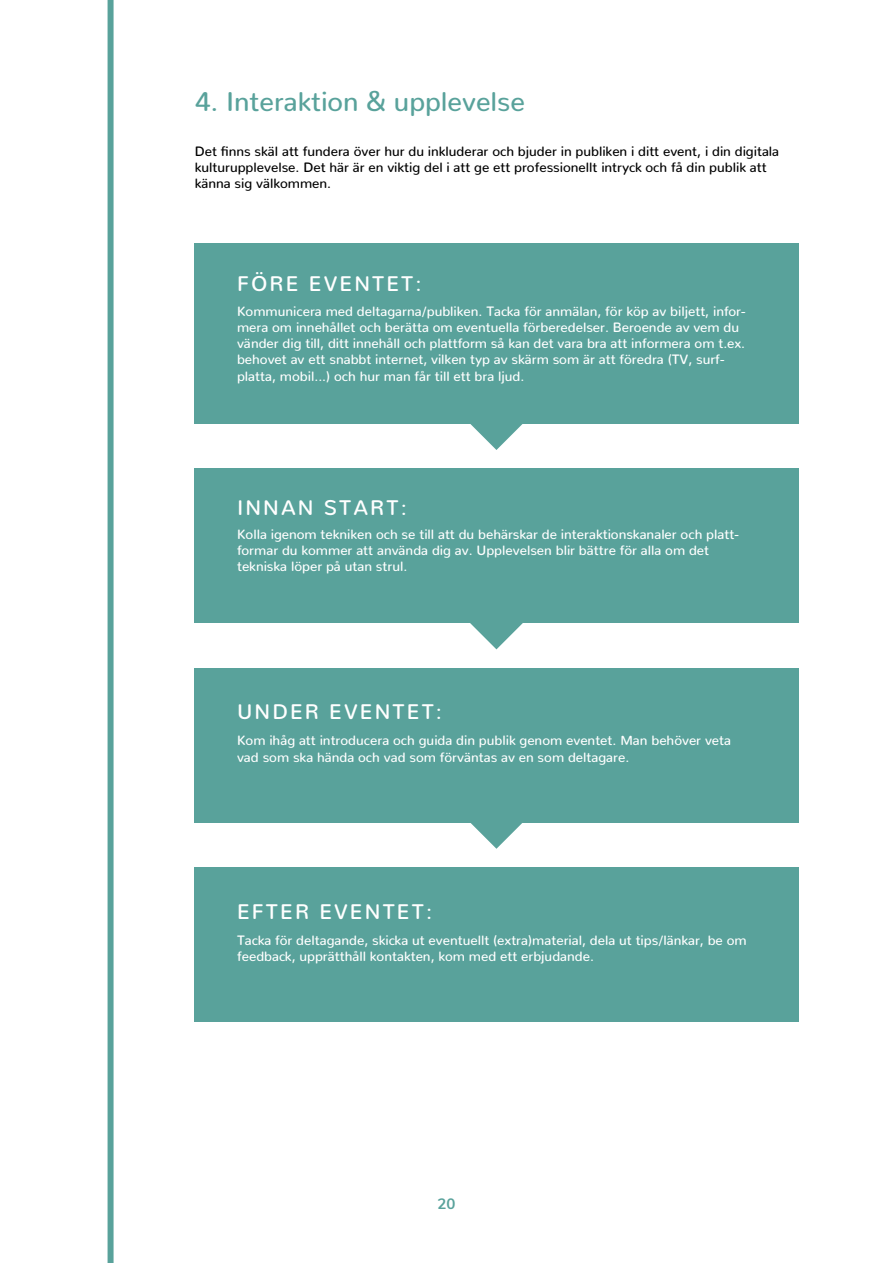
<style>
.page{position:relative;width:893px;height:1263px;background:#fff}
.page>*{position:absolute;margin:0;border:0;box-sizing:border-box;transform-origin:0 0}
.t1{font:500 27px "Nunito";color:#59a29b}
.t2{font:500 21px "Nunito";letter-spacing:.1em;color:#fff}
.t3{font:700 15px "Nunito";color:#59a29b}
.t4{font:500 13.5px/16.2px "Nunito";color:#fff}
.t5{font:500 13.5px/16.2px "Nunito";color:#000}
</style>
<div class="page">
<div style="left:108px;top:0;width:6px;height:1263px;background:#59a29b"></div>
<div style="left:194px;top:243px;width:605px;height:181px;background:#59a29b"></div>
<svg style="left:470px;top:424px;width:53px;height:26px"></svg>
<div style="left:194px;top:469px;width:605px;height:154px;background:#59a29b"></div>
<svg style="left:470px;top:623px;width:53px;height:26px"></svg>
<div style="left:194px;top:668px;width:605px;height:154px;background:#59a29b"></div>
<svg style="left:465px;top:822px;width:63px;height:27px"></svg>
<div style="left:194px;top:867px;width:605px;height:155px;background:#59a29b"></div>
<h1 class="t1" style="left:195px;top:78px;width:332px">4. Interaktion &amp; upplevelse</h1>
<p class="t5" style="left:195px;top:141px;width:586px">Det finns skäl att fundera över hur du inkluderar och bjuder in publiken i ditt event, i din digitala kulturupplevelse. Det här är en viktig del i att ge ett professionellt intryck och få din publik att känna sig välkommen.</p>
<h2 class="t2" style="left:237px;top:265px;width:186px">FÖRE EVENTET:</h2>
<p class="t4" style="left:237px;top:301px;width:510px">Kommunicera med deltagarna/publiken. Tacka för anmälan, för köp av biljett, infor&shy;mera om innehållet och berätta om eventuella förberedelser. Beroende av vem du vänder dig till, ditt innehåll och plattform så kan det vara bra att informera om t.ex. behovet av ett snabbt internet, vilken typ av skärm som är att föredra (TV, surf&shy;platta, mobil...) och hur man får till ett bra ljud.</p>
<h2 class="t2" style="left:237px;top:489px;width:171px">INNAN START:</h2>
<p class="t4" style="left:237px;top:525px;width:503px">Kolla igenom tekniken och se till att du behärskar de interaktionskanaler och platt&shy;formar du kommer att använda dig av. Upplevelsen blir bättre för alla om det tekniska löper på utan strul.</p>
<h2 class="t2" style="left:237px;top:693px;width:207px">UNDER EVENTET:</h2>
<p class="t4" style="left:237px;top:731px;width:496px">Kom ihåg att introducera och guida din publik genom eventet. Man behöver veta vad som ska hända och vad som förväntas av en som deltagare.</p>
<h2 class="t2" style="left:237px;top:893px;width:197px">EFTER EVENTET:</h2>
<p class="t4" style="left:237px;top:931px;width:511px">Tacka för deltagande, skicka ut eventuellt (extra)material, dela ut tips/länkar, be om feedback, upprätthåll kontakten, kom med ett erbjudande.</p>
<p class="t3" style="left:437px;top:1193px;width:20px">20</p>
</div>
